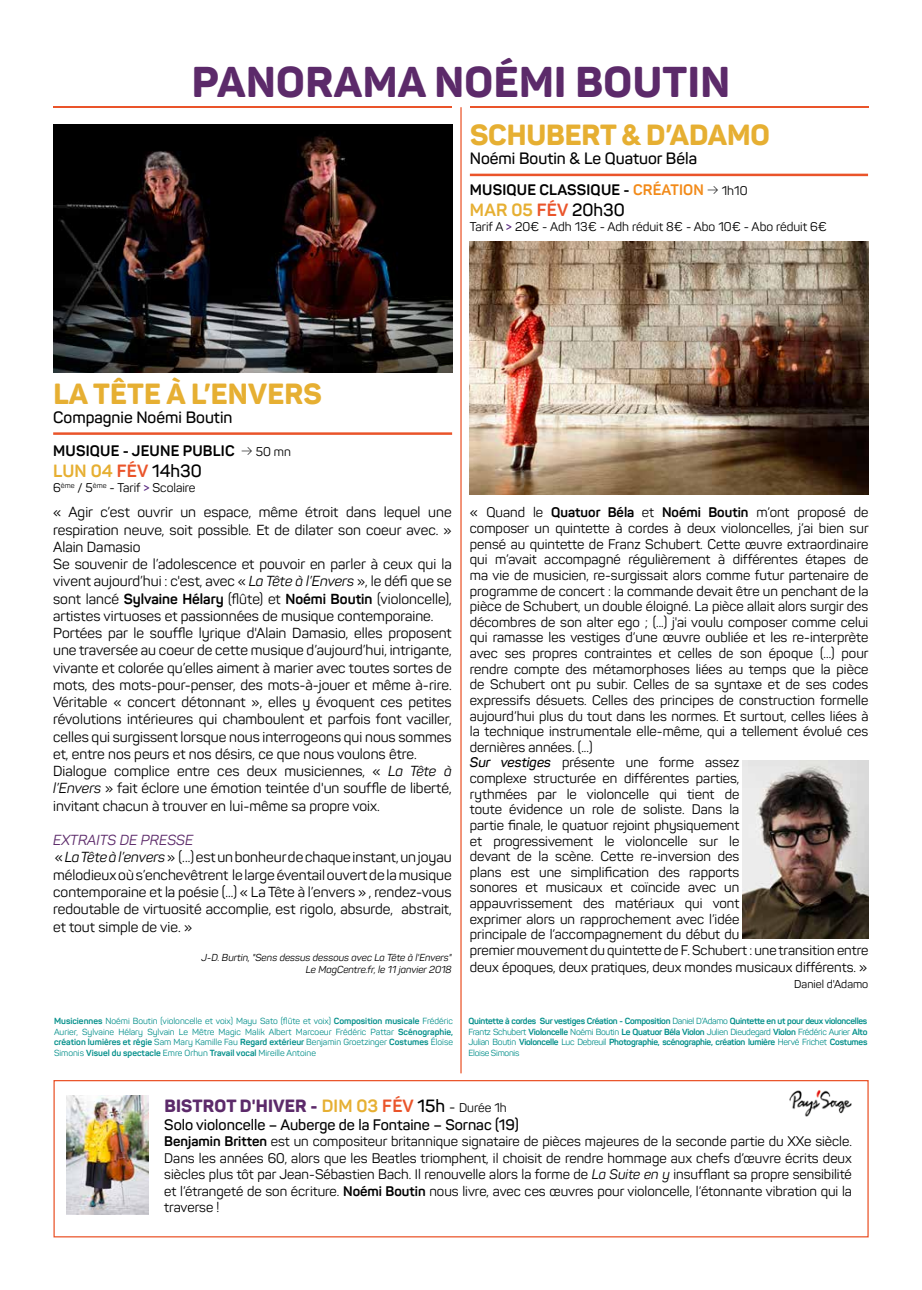
<style>
.page{position:relative;width:922px;height:1290px;background:#fff}
.page>*{position:absolute;margin:0;border:0;box-sizing:border-box;transform-origin:0 0}
.t1{font:800 42.5px "Panton";letter-spacing:.01em;color:#5c2a6a}
.t2{font:800 28.75px "Panton";letter-spacing:-.005em;color:#e6af32}
.t3{font:800 17.5px "Panton";letter-spacing:.01em;color:#5c2a6a}
.t4{font:700 17.5px "Panton";letter-spacing:.01em;color:#e6af32}
.t5{font:600 16.25px "Panton";color:#000}
.t6{font:700 15px "Panton";letter-spacing:.01em;color:#000}
.t7{font:600 15px "Panton";color:#000}
.t8{font:14.38px/17.2px "Panton";color:#000}
.t9{font:13.75px/15.6px "Panton";color:#000}
.t10{font:12.5px "Panton";color:#000}
.t11{font:11.25px "Panton";color:#000}
.t12{font:italic 10px/12px "Panton";color:#000;text-align:right}
.t13{font:8.75px/10.5px "Panton";color:#008e89;text-align:justify}
.t14{font:700 8.75px/10.5px "Panton";letter-spacing:-.03em;color:#008e89;text-align:justify}
.s1{font-weight:300}
.s2{font-weight:400;font-size:12.5px}
.s3{color:#ea542a}
.s4{font-weight:600;color:#000}
.s5{font-weight:600;color:#5b2b82}
.s6{color:#f28a19}
.s7{font-style:italic}
.s8{font-weight:700}
.s9{font-style:italic;color:#5c2a6a}
.s10{font-size:14.38px}
.s11{font-weight:600;font-style:italic}
.s12{font-weight:400}
.s13{font-weight:700;color:#e6af32}
.s14{font-weight:700;color:#ea542a}
.s15{font-weight:400;font-size:15px;color:#000}
.s16{font-weight:400;font-size:12.5px;color:#000}
</style>
<div class="page">
<img style="left:53px;top:124px;width:399px;height:248px">
<hr style="left:53px;top:106px;width:399px;height:2px;background:#ea542a">
<hr style="left:53px;top:432px;width:399px;height:3px;background:#ea542a">
<img style="left:470px;top:242px;width:398px;height:252px">
<hr style="left:470px;top:106px;width:399px;height:2px;background:#ea542a">
<hr style="left:470px;top:174px;width:397px;height:2px;background:#ea542a">
<hr style="left:460px;top:107px;width:1px;height:966px;background:#ea542a">
<div style="left:53px;top:1080px;width:815px;height:157px;border:1px solid #ea542a"></div>
<img style="left:742px;top:760px;width:125px;height:178px">
<img style="left:66px;top:1096px;width:82px;height:118px">
<img style="left:789px;top:1090px;width:63px;height:27px">
<h1 class="t1" style="left:192px;top:55px;width:539px">PANORAMA NOÉMI BOUTIN</h1>
<h2 class="t2" style="left:53px;top:376px;width:270px">LA TÊTE À L’ENVERS</h2>
<p class="t5" style="left:53px;top:407px;width:181px">Compagnie Noémi Boutin</p>
<p class="t6" style="left:53px;top:441px;width:239px">MUSIQUE - JEUNE PUBLIC <span class="s1">→</span> <span class="s2">50 mn</span></p>
<p class="t4" style="left:53px;top:460px;width:150px">LUN 04 <span class="s3">FÉV</span> <span class="s4">14h30</span></p>
<p class="t10" style="left:53px;top:480px;width:144px">6<sup>ème</sup> / 5<sup>ème</sup> - Tarif <span class="s5">&gt;</span> Scolaire</p>
<h2 class="t2" style="left:470px;top:117px;width:301px">SCHUBERT &amp; D’ADAMO</h2>
<p class="t5" style="left:470px;top:149px;width:229px">Noémi Boutin &amp; Le Quatuor Béla</p>
<p class="t6" style="left:470px;top:181px;width:279px">MUSIQUE CLASSIQUE - <span class="s6">CRÉATION</span> <span class="s1">→</span> <span class="s2">1h10</span></p>
<p class="t4" style="left:470px;top:199px;width:156px">MAR 05 <span class="s3">FÉV</span> <span class="s4">20h30</span></p>
<p class="t10" style="left:470px;top:219px;width:358px">Tarif A <span class="s5">&gt;</span> 20€ - Adh 13€ - Adh réduit 8€ - Abo 10€ - Abo réduit 6€</p>
<p class="t8" style="left:53px;top:504px;width:400px">« Agir c’est ouvrir un espace, même étroit dans lequel une respiration neuve, soit possible. Et de dilater son coeur avec. » Alain Damasio<br>Se souvenir de l’adolescence et pouvoir en parler à ceux qui la vivent aujourd’hui : c'est, avec « <span class="s7">La Tête à l’Envers</span> », le défi que se sont lancé <span class="s8">Sylvaine Hélary</span> (flûte) et <span class="s8">Noémi Boutin</span> (violoncelle), artistes virtuoses et passionnées de musique contemporaine.<br>Portées par le souffle lyrique d'Alain Damasio, elles proposent une traversée au coeur de cette musique d’aujourd’hui, intrigante, vivante et colorée qu’elles aiment à marier avec toutes sortes de mots, des mots-pour-penser, des mots-à-jouer et même à-rire.<br>Véritable « concert détonnant », elles y évoquent ces petites révolutions intérieures qui chamboulent et parfois font vaciller, celles qui surgissent lorsque nous interrogeons qui nous sommes et, entre nos peurs et nos désirs, ce que nous voulons être.<br>Dialogue complice entre ces deux musiciennes, « <span class="s7">La Tête à l’Envers</span> » fait éclore une émotion teintée d'un souffle de liberté, invitant chacun à trouver en lui-même sa propre voix.</p>
<p class="t8" style="left:53px;top:831px;width:400px"><span class="s9">EXTRAITS DE PRESSE<br></span>« <span class="s7">La Tête à l’envers</span> » (...) est un bonheur de chaque instant, un joyau mélodieux où s’enchevêtrent le large éventail ouvert de la musique contemporaine et la poésie (...) « La Tête à l’envers » , rendez-vous redoutable de virtuosité accomplie, est rigolo, absurde, abstrait, et tout simple de vie. »</p>
<p class="t12" style="left:201px;top:951px;width:252px">J-D. Burtin, "Sens dessus dessous avec La Tête à l'Envers"<br>Le MagCentre.fr, le 11 janvier 2018</p>
<p class="t9" style="left:470px;top:505px;width:400px"><span class="s10">«</span> Quand le <span class="s8">Quatuor Béla</span> et <span class="s8">Noémi Boutin</span> m’ont proposé de composer un quintette à cordes à deux violoncelles, j’ai bien sur pensé au quintette de Franz Schubert. Cette œuvre extraordinaire qui m’avait accompagné régulièrement à différentes étapes de ma vie de musicien, re-surgissait alors comme futur partenaire de programme de concert : la commande devait être un penchant de la pièce de Schubert, un double éloigné. La pièce allait alors surgir des décombres de son alter ego ; (...) j'ai voulu composer comme celui qui ramasse les vestiges d’une œuvre oubliée et les re-interprète avec ses propres contraintes et celles de son époque (...) pour rendre compte des métamorphoses liées au temps que la pièce de Schubert ont pu subir. Celles de sa syntaxe et de ses codes expressifs désuets. Celles des principes de construction formelle aujourd’hui plus du tout dans les normes. Et surtout, celles liées à la technique instrumentale elle-même, qui a tellement évolué ces dernières années. (...)<br><span class="s11">Sur vestiges</span> présente une forme assez<br>complexe structurée en différentes parties,<br>rythmées par le violoncelle qui tient de<br>toute évidence un role de soliste. Dans la<br>partie finale, le quatuor rejoint physiquement<br>et progressivement le violoncelle sur le<br>devant de la scène. Cette re-inversion des<br>plans est une simplification des rapports<br>sonores et musicaux et coïncide avec un<br>appauvrissement des matériaux qui vont<br>exprimer alors un rapprochement avec l’idée<br>principale de l’accompagnement du début du<br>premier mouvement du quintette de F. Schubert : une transition entre</p>
<p class="t9" style="left:470px;top:959px;width:399px">deux époques, deux pratiques, deux mondes musicaux différents. <span class="s10">»</span></p>
<p class="t11" style="left:794px;top:977px;width:76px">Daniel d'Adamo</p>
<p class="t14" style="left:468px;top:1016px;width:400px">Quintette à cordes Sur vestiges Création - Composition <span class="s12">Daniel D’Adamo</span> Quintette en ut pour deux violoncelles <span class="s12">Frantz Schubert</span> Violoncelle <span class="s12">Noémi Boutin</span> Le Quatuor Béla Violon <span class="s12">Julien Dieudegard</span> Violon <span class="s12">Frédéric Aurier</span> Alto <span class="s12">Julian Boutin</span> Violoncelle <span class="s12">Luc Debreuil</span> Photographie, scénographie, création lumière <span class="s12">Hervé Frichet</span> Costumes <span class="s12">Eloise Simonis</span></p>
<p class="t3" style="left:164px;top:1094px;width:344px">BISTROT D'HIVER - <span class="s13">DIM 03</span> <span class="s14">FÉV</span> <span class="s4">15h</span> <span class="s15">-</span> <span class="s16">Durée 1h</span></p>
<p class="t7" style="left:164px;top:1115px;width:356px">Solo violoncelle – Auberge de la Fontaine – Sornac (19)</p>
<p class="t9" style="left:164px;top:1133px;width:689px;line-height:16.5px;text-align:justify"><span class="s8">Benjamin Britten</span> est un compositeur britannique signataire de pièces majeures de la seconde partie du XXe siècle.<br>Dans les années 60, alors que les Beatles triomphent, il choisit de rendre hommage aux chefs d’œuvre écrits deux siècles plus tôt par Jean-Sébastien Bach. Il renouvelle alors la forme de <span class="s7">La Suite en y</span> insufflant sa propre sensibilité et l’étrangeté de son écriture. <span class="s8">Noémi Boutin</span> nous livre, avec ces œuvres pour violoncelle, l’étonnante vibration qui la traverse !</p>
<p class="t13" style="left:54px;top:1016px;width:400px"><span class="s8">Musiciennes</span> Noémi Boutin (violoncelle et voix) Mayu Sato (flûte et voix) <span class="s8">Composition musicale</span> Frédéric Aurier, Sylvaine Hélary Sylvain Le Mêtre Magic Malik Albert Marcoeur Frédéric Pattar <span class="s8">Scénographie, création lumières et régie</span> Sam Mary Kamille Fau <span class="s8">Regard extérieur</span> Benjamin Groetzinger <span class="s8">Costumes</span> Éloïse Simonis <span class="s8">Visuel du spectacle</span> Emre Orhun <span class="s8">Travail vocal</span> Mireille Antoine</p>
</div>
